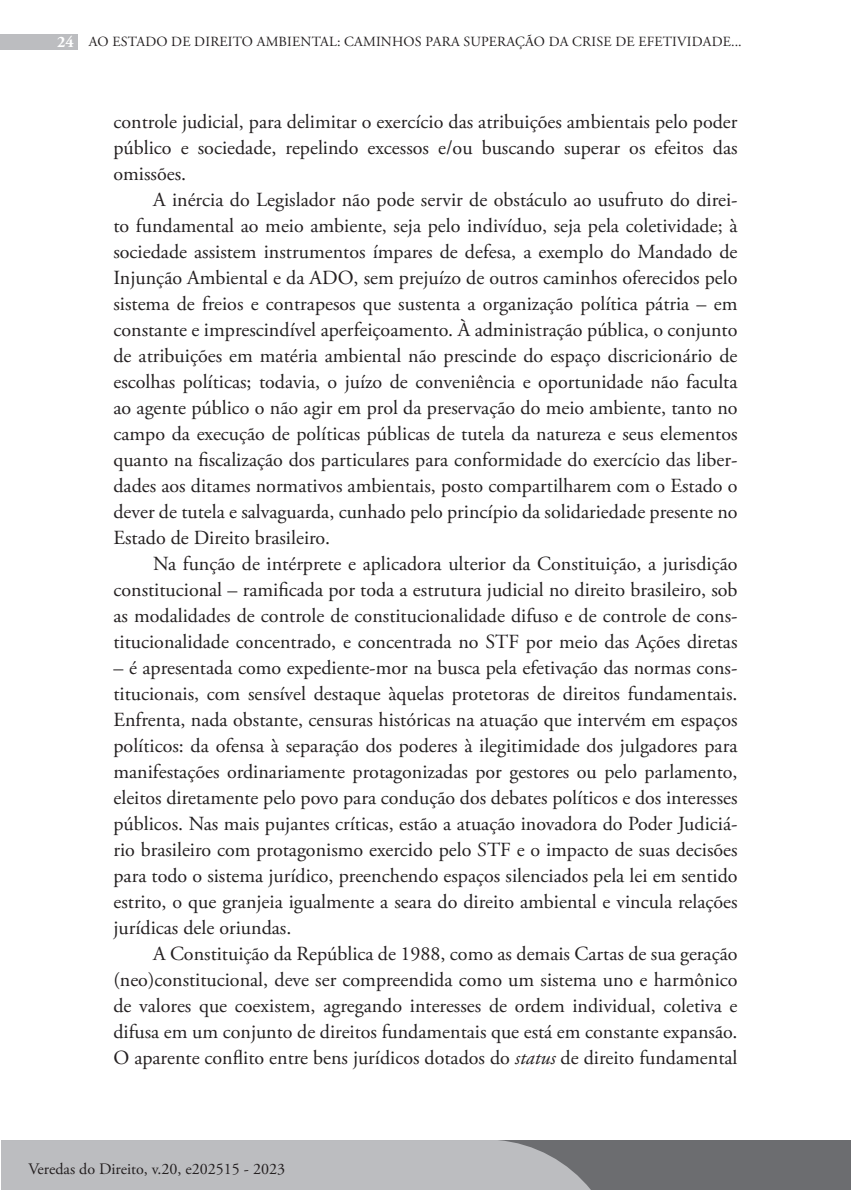
<style>
.page{position:relative;width:851px;height:1191px;background:#fff}
.page>*{position:absolute;margin:0;border:0;box-sizing:border-box;transform-origin:0 0}
.t1{font:20px/26px "Adobe Garamond Pro";color:#231f20;text-align:justify}
.t2{font:16px "Adobe Garamond Pro";color:#231f20}
.t3{font:14px "Adobe Garamond Pro";letter-spacing:.015em;color:#231f20}
.s1{font-weight:700;font-size:16px;color:#fff}
.s2{font-style:italic}
</style>
<div class="page">
<div style="left:1px;top:1140px;width:849px;height:50px;background:#6c6d70"></div>
<div style="left:0;top:34px;width:77px;height:16px;background:#bcbdc0"></div>
<div style="left:1px;top:1140px;width:590px;height:50px;background:#bcbdc0"></div>
<p class="t3" style="left:57px;top:34px;width:686px"><span class="s1">24</span> AO ESTADO DE DIREITO AMBIENTAL: CAMINHOS PARA SUPERAÇÃO DA CRISE DE EFETIVIDADE...</p>
<p class="t1" style="left:113px;top:109px;width:625px">controle judicial, para delimitar o exercício das atribuições ambientais pelo poder público e sociedade, repelindo excessos e/ou buscando superar os efeitos das omissões.</p>
<p class="t1" style="left:113px;top:187px;width:625px;text-indent:40px">A inércia do Legislador não pode servir de obstáculo ao usufruto do direi&shy;to fundamental ao meio ambiente, seja pelo indivíduo, seja pela coletividade; à sociedade assistem instrumentos ímpares de defesa, a exemplo do Mandado de Injunção Ambiental e da ADO, sem prejuízo de outros caminhos oferecidos pelo sistema de freios e contrapesos que sustenta a organização política pátria – em constante e imprescindível aperfeiçoamento. À administração pública, o conjunto de atribuições em matéria ambiental não prescinde do espaço discricionário de escolhas políticas; todavia, o juízo de conveniência e oportunidade não faculta ao agente público o não agir em prol da preservação do meio ambiente, tanto no campo da execução de políticas públicas de tutela da natureza e seus elementos quanto na fiscalização dos particulares para conformidade do exercício das liber&shy;dades aos ditames normativos ambientais, posto compartilharem com o Estado o dever de tutela e salvaguarda, cunhado pelo princípio da solidariedade presente no Estado de Direito brasileiro.</p>
<p class="t1" style="left:113px;top:551px;width:625px;text-indent:40px">Na função de intérprete e aplicadora ulterior da Constituição, a jurisdição constitucional – ramificada por toda a estrutura judicial no direito brasileiro, sob as modalidades de controle de constitucionalidade difuso e de controle de cons&shy;titucionalidade concentrado, e concentrada no STF por meio das Ações diretas</p>
<p class="t1" style="left:113px;top:655px;width:625px">– é apresentada como expediente-mor na busca pela efetivação das normas cons&shy;titucionais, com sensível destaque àquelas protetoras de direitos fundamentais.<br>Enfrenta, nada obstante, censuras históricas na atuação que intervém em espaços políticos: da ofensa à separação dos poderes à ilegitimidade dos julgadores para manifestações ordinariamente protagonizadas por gestores ou pelo parlamento, eleitos diretamente pelo povo para condução dos debates políticos e dos interesses públicos. Nas mais pujantes críticas, estão a atuação inovadora do Poder Judiciá&shy;rio brasileiro com protagonismo exercido pelo STF e o impacto de suas decisões para todo o sistema jurídico, preenchendo espaços silenciados pela lei em sentido estrito, o que granjeia igualmente a seara do direito ambiental e vincula relações jurídicas dele oriundas.</p>
<p class="t1" style="left:113px;top:941px;width:625px;text-indent:40px">A Constituição da República de 1988, como as demais Cartas de sua geração (neo)constitucional, deve ser compreendida como um sistema uno e harmônico de valores que coexistem, agregando interesses de ordem individual, coletiva e difusa em um conjunto de direitos fundamentais que está em constante expansão.<br>O aparente conflito entre bens jurídicos dotados do <span class="s2">status</span> de direito fundamental</p>
<p class="t2" style="left:28px;top:1159px;width:258px">Veredas do Direito, v.20, e202515 - 2023</p>
</div>
